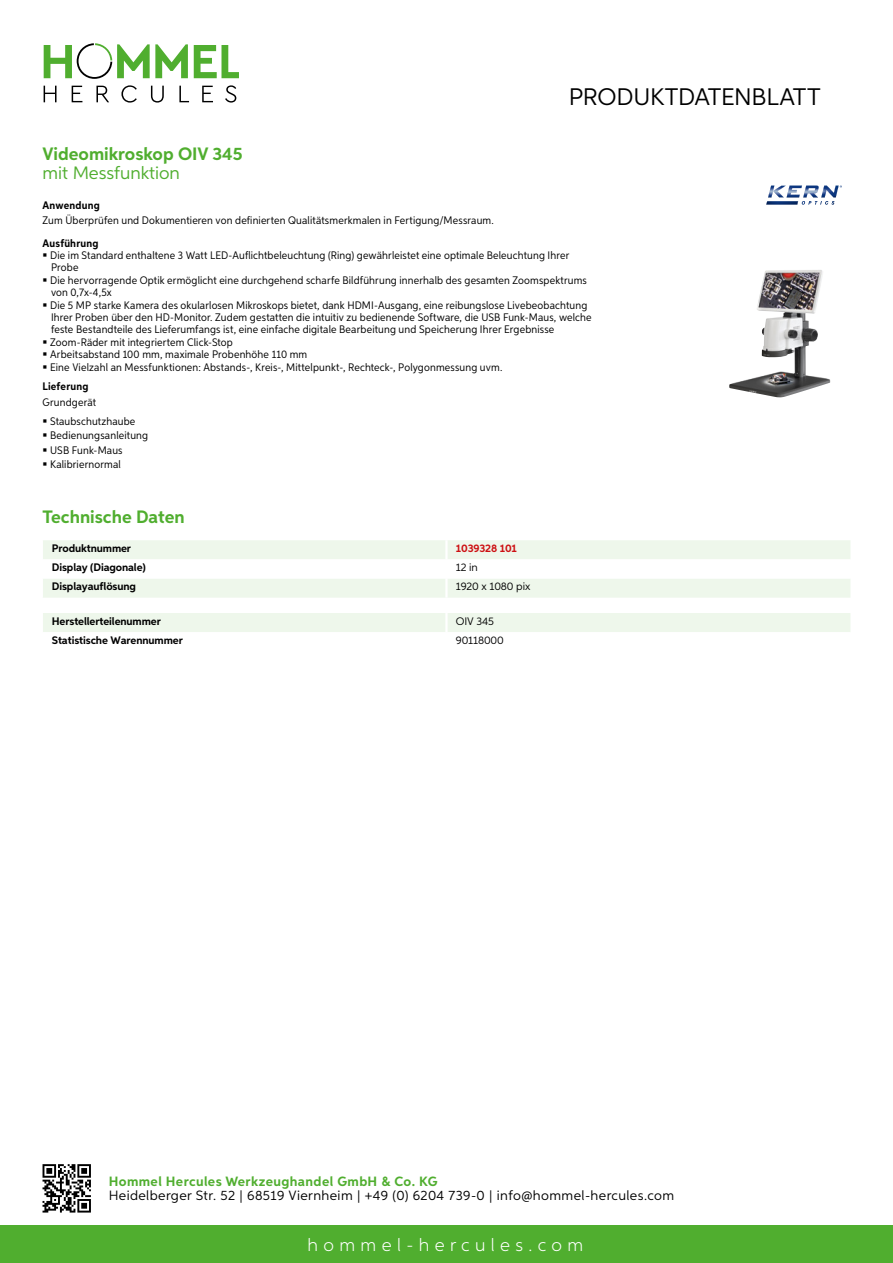
<style>
.page{position:relative;width:893px;height:1263px;background:#fff}
.page>*{position:absolute;margin:0;border:0;box-sizing:border-box;transform-origin:0 0}
.t1{font:24px "Aspira";letter-spacing:-.01em;color:#000}
.t2{font:700 18px "Aspira";color:#50ae2f}
.t3{font:300 18px "Aspira";letter-spacing:.3em;color:#fff}
.t4{font:18px "Aspira";color:#50ae2f}
.t5{font:13.5px "Aspira";letter-spacing:.03em;color:#000}
.t6{font:700 13.5px "Aspira";letter-spacing:.03em;color:#50ae2f}
.t7{font:10.95px/12.5px "Aspira Nar";letter-spacing:.015em;color:#000}
.t8{font:700 10.95px "Aspira";letter-spacing:-.01em;color:#000}
.t9{font:10.95px "Aspira";letter-spacing:-.01em;color:#000}
.t10{font:700 10.95px "Aspira Nar";letter-spacing:.02em;color:#000}
.t11{font:700 10.95px "Aspira";letter-spacing:-.01em;color:#cd1013}
</style>
<div class="page">
<div style="left:0;top:1226px;width:893px;height:37px;background:#50ae2f"></div>
<svg style="left:43px;top:1164px;width:48px;height:48px"></svg>
<svg style="left:194px;top:45px;width:45px;height:33px"></svg>
<svg style="left:44px;top:43px;width:144px;height:36px"></svg>
<svg style="left:44px;top:86px;width:13px;height:16px"></svg>
<svg style="left:72px;top:86px;width:10px;height:16px"></svg>
<svg style="left:96px;top:86px;width:13px;height:16px"></svg>
<svg style="left:121px;top:85px;width:16px;height:18px"></svg>
<svg style="left:151px;top:86px;width:13px;height:17px"></svg>
<svg style="left:179px;top:86px;width:10px;height:16px"></svg>
<svg style="left:202px;top:86px;width:11px;height:16px"></svg>
<svg style="left:225px;top:85px;width:11px;height:18px"></svg>
<svg style="left:43px;top:540px;width:807px;height:58px"></svg>
<hr style="left:445px;top:578px;width:3px;height:20px;background:#fff">
<div style="left:43px;top:613px;width:807px;height:19px;background:#eef7eb"></div>
<img style="left:729px;top:270px;width:101px;height:127px">
<svg style="left:766px;top:185px;width:76px;height:20px"></svg>
<h1 class="t1" style="left:569px;top:82px;width:253px">Produktdatenblatt</h1>
<h2 class="t2" style="left:43px;top:142px;width:202px">Videomikroskop OIV 345</h2>
<h2 class="t4" style="left:43px;top:162px;width:139px">mit Messfunktion</h2>
<p class="t10" style="left:43px;top:199px;width:59px">Anwendung</p>
<p class="t7" style="left:43px;top:214px;width:453px">Zum Überprüfen und Dokumentieren von definierten Qualitätsmerkmalen in Fertigung/Messraum.</p>
<p class="t10" style="left:43px;top:236px;width:58px">Ausführung</p>
<p class="t7" style="left:50px;top:249px;width:543px">Die im Standard enthaltene 3 Watt LED-Auflichtbeleuchtung (Ring) gewährleistet eine optimale Beleuchtung Ihrer Probe<br>Die hervorragende Optik ermöglicht eine durchgehend scharfe Bildführung innerhalb des gesamten Zoomspektrums von 0,7x-4,5x<br>Die 5 MP starke Kamera des okularlosen Mikroskops bietet, dank HDMI-Ausgang, eine reibungslose Livebeobachtung Ihrer Proben über den HD-Monitor. Zudem gestatten die intuitiv zu bedienende Software, die USB Funk-Maus, welche feste Bestandteile des Lieferumfangs ist, eine einfache digitale Bearbeitung und Speicherung Ihrer Ergebnisse Zoom-Räder mit integriertem Click-Stop<br>Arbeitsabstand 100 mm, maximale Probenhöhe 110 mm<br>Eine Vielzahl an Messfunktionen: Abstands-, Kreis-, Mittelpunkt-, Rechteck-, Polygonmessung uvm.</p>
<p class="t10" style="left:43px;top:380px;width:47px">Lieferung</p>
<p class="t7" style="left:50px;top:392px;width:87px;line-height:19.6px;text-indent:-8px">Grundgerät<br>Staubschutzhaube</p>
<p class="t7" style="left:50px;top:428px;width:99px;line-height:14.1px">Bedienungsanleitung<br>USB Funk-Maus<br>Kalibriernormal</p>
<h2 class="t2" style="left:43px;top:506px;width:144px">Technische Daten</h2>
<p class="t8" style="left:52px;top:542px;width:81px">Produktnummer</p>
<p class="t11" style="left:456px;top:542px;width:63px">1039328 101</p>
<p class="t8" style="left:52px;top:561px;width:95px">Display (Diagonale)</p>
<p class="t9" style="left:456px;top:561px;width:23px">12 in</p>
<p class="t8" style="left:52px;top:580px;width:86px">Displayauflösung</p>
<p class="t9" style="left:456px;top:580px;width:76px">1920 x 1080 pix</p>
<p class="t8" style="left:52px;top:614px;width:111px">Herstellerteilenummer</p>
<p class="t9" style="left:456px;top:614px;width:40px">OIV 345</p>
<p class="t8" style="left:52px;top:634px;width:132px">Statistische Warennummer</p>
<p class="t9" style="left:456px;top:634px;width:50px">90118000</p>
<p class="t6" style="left:109px;top:1172px;width:330px">Hommel Hercules Werkzeughandel GmbH &amp; Co. KG</p>
<p class="t5" style="left:109px;top:1187px;width:567px">Heidelberger Str. 52 | 68519 Viernheim | +49 (0) 6204 739-0 | info@hommel-hercules.com</p>
<h2 class="t3" style="left:307px;top:1234px;width:277px">hommel-hercules.com</h2>
</div>
